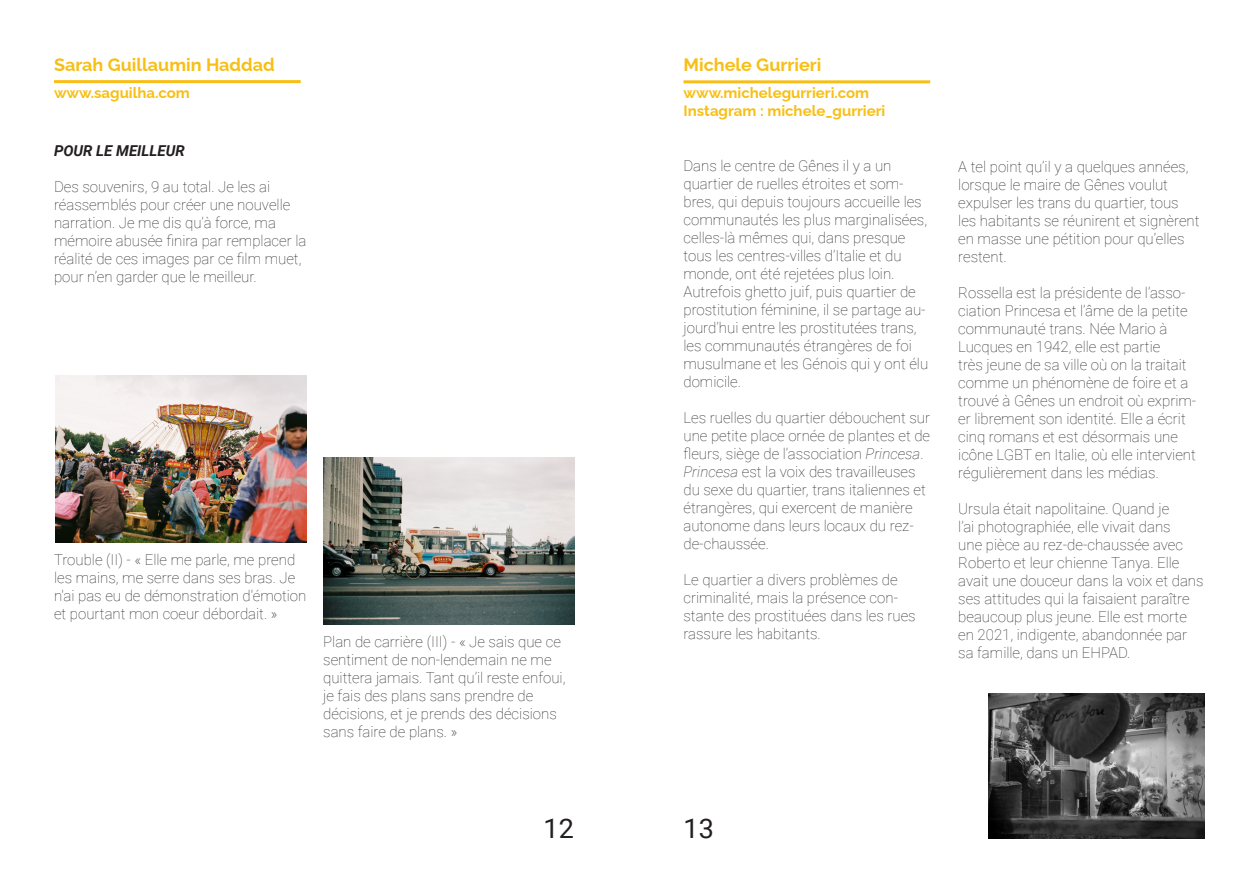
<style>
.page{position:relative;width:1259px;height:893px;background:#fff}
.page>*{position:absolute;margin:0;border:0;box-sizing:border-box;transform-origin:0 0}
.t1{font:27px "Roboto";color:#231f20}
.t2{font:700 18px "Raleway";color:#f7bf15}
.t3{font:100 15px/18px "Roboto";color:#231f20}
.t4{font:700 15px "Raleway";color:#f7bf15}
.t5{font:italic 700 15px "Roboto";color:#231f20}
.s1{font-style:italic}
</style>
<div class="page">
<img style="left:55px;top:375px;width:251px;height:168px">
<img style="left:988px;top:693px;width:217px;height:146px">
<hr style="left:54px;top:80px;width:247px;height:3px;background:#f7bf15">
<hr style="left:683px;top:80px;width:247px;height:3px;background:#f7bf15">
<img style="left:323px;top:457px;width:251px;height:168px">
<p class="t2" style="left:54px;top:50px;width:222px">Sarah Guillaumin Haddad</p>
<p class="t2" style="left:683px;top:50px;width:139px">Michele Gurrieri</p>
<p class="t4" style="left:54px;top:80px;width:137px">www.saguilha.com</p>
<p class="t5" style="left:54px;top:141px;width:132px">POUR LE MEILLEUR</p>
<p class="t3" style="left:54px;top:177px;width:218px">Des souvenirs, 9 au total. Je les ai</p>
<p class="t3" style="left:54px;top:195px;width:238px">réassemblés pour créer une nouvelle narration. Je me dis qu’à force, ma</p>
<p class="t3" style="left:54px;top:231px;width:254px">mémoire abusée finira par remplacer la réalité de ces images par ce film muet, pour n’en garder que le meilleur.</p>
<p class="t3" style="left:54px;top:550px;width:254px">Trouble (II) - « Elle me parle, me prend les mains, me serre dans ses bras. Je n'ai pas eu de démonstration d'émotion et pourtant mon coeur débordait. »</p>
<p class="t3" style="left:323px;top:632px;width:244px">Plan de carrière (III) - « Je sais que ce sentiment de non-lendemain ne me quittera jamais. Tant qu’il reste enfoui, je fais des plans sans prendre de</p>
<p class="t3" style="left:323px;top:704px;width:235px">décisions, et je prends des décisions sans faire de plans. »</p>
<p class="t4" style="left:683px;top:80px;width:187px">www.michelegurrieri.com</p>
<p class="t4" style="left:683px;top:98px;width:203px">Instagram : michele_gurrieri</p>
<p class="t3" style="left:683px;top:156px;width:246px">Dans le centre de Gênes il y a un quartier de ruelles étroites et som&shy;bres, qui depuis toujours accueille les communautés les plus marginalisées, celles-là mêmes qui, dans presque tous les centres-villes d’Italie et du monde, ont été rejetées plus loin.<br>Autrefois ghetto juif, puis quartier de prostitution féminine, il se partage au&shy;jourd’hui entre les prostitutées trans, les communautés étrangères de foi musulmane et les Génois qui y ont élu domicile.</p>
<p class="t3" style="left:683px;top:408px;width:248px">Les ruelles du quartier débouchent sur une petite place ornée de plantes et de fleurs, siège de l’association <span class="s1">Princesa</span>.<br><span class="s1">Princesa</span> est la voix des travailleuses du sexe du quartier, trans italiennes et étrangères, qui exercent de manière autonome dans leurs locaux du rez&shy;de-chaussée.</p>
<p class="t3" style="left:683px;top:570px;width:234px">Le quartier a divers problèmes de criminalité, mais la présence con&shy;stante des prostituées dans les rues rassure les habitants.</p>
<p class="t3" style="left:958px;top:157px;width:243px">A tel point qu’il y a quelques années, lorsque le maire de Gênes voulut expulser les trans du quartier, tous les habitants se réunirent et signèrent en masse une pétition pour qu’elles restent.</p>
<p class="t3" style="left:958px;top:283px;width:240px">Rossella est la présidente de l’asso&shy;ciation Princesa et l’âme de la petite communauté trans. Née Mario à Lucques en 1942, elle est partie<br>très jeune de sa ville où on la traitait comme un phénomène de foire et a trouvé à Gênes un endroit où exprim&shy;er librement son identité. Elle a écrit cinq romans et est désormais une icône LGBT en Italie, où elle intervient régulièrement dans les médias.</p>
<p class="t3" style="left:958px;top:499px;width:247px">Ursula était napolitaine. Quand je<br>l’ai photographiée, elle vivait dans<br>une pièce au rez-de-chaussée avec Roberto et leur chienne Tanya. Elle avait une douceur dans la voix et dans ses attitudes qui la faisaient paraître beaucoup plus jeune. Elle est morte en 2021, indigente, abandonnée par sa famille, dans un EHPAD.</p>
<p class="t1" style="left:543px;top:809px;width:32px">12</p>
<p class="t1" style="left:683px;top:809px;width:32px">13</p>
</div>
